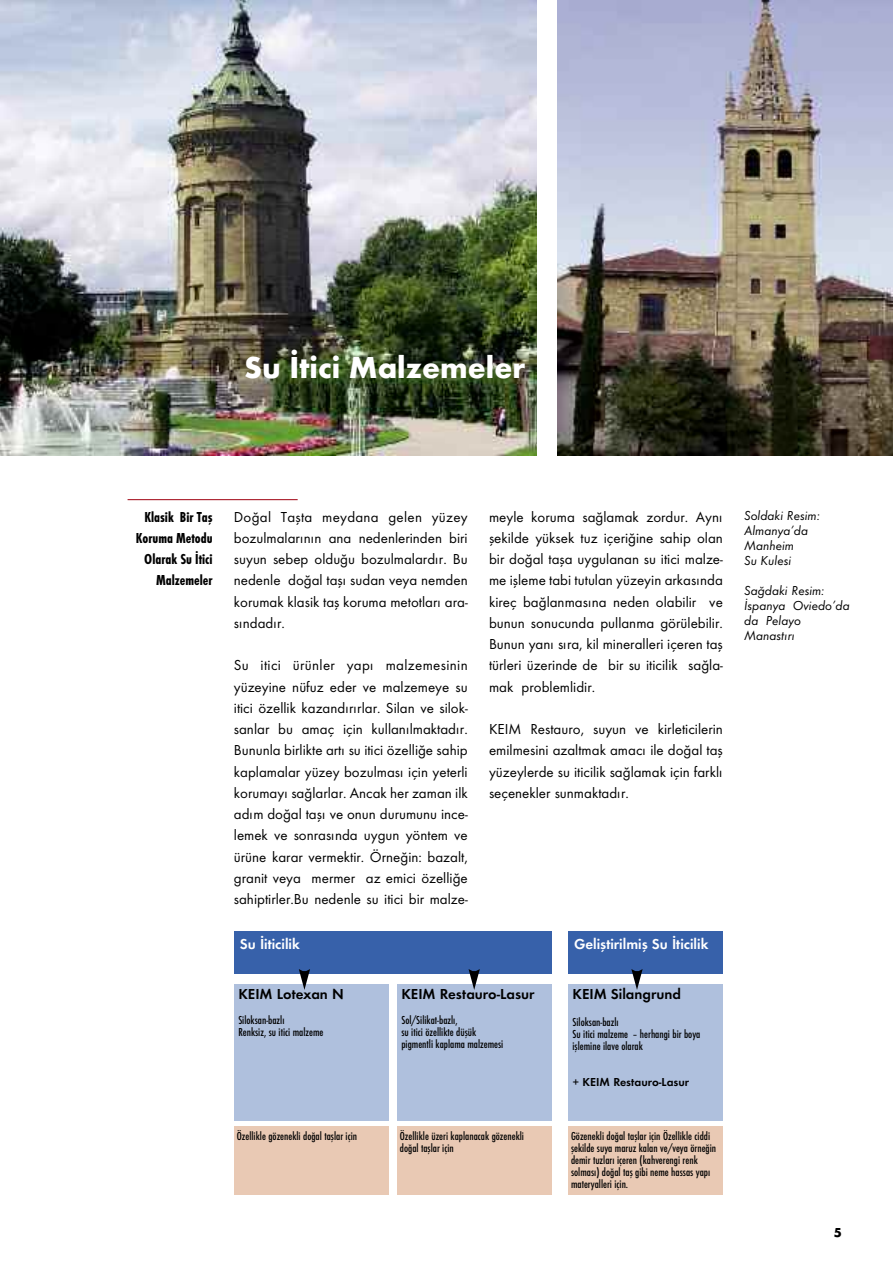
<style>
.page{position:relative;width:893px;height:1263px;background:#fff}
.page>*{position:absolute;margin:0;border:0;box-sizing:border-box;transform-origin:0 0}
.t1{font:700 31.5px "Futura TTU";color:#fff}
.t2{font:15px/21.3px "Futura TTU Boo";color:#000;text-align:justify}
.t3{font:15px/21.3px "Futura TTU Bol Con";color:#000;text-align:right}
.t4{font:600 15px "Futura T";color:#000}
.t5{font:15px "Futura TTU Dem";color:#fff}
.t6{font:13.5px/15px "Futura TTU Boo Obl";color:#000}
.t7{font:700 13.5px "Futura T";color:#000}
.t8{font:12px/12px "Futura TTU Med Con";color:#000}
.t9{font:600 12px "Futura T";color:#000}
</style>
<div class="page">
<img style="left:558px;top:0;width:335px;height:455px">
<img style="left:0;top:0;width:536px;height:455px">
<hr style="left:128px;top:499px;width:170px;height:1px;background:#9f0010">
<div style="left:234px;top:931px;width:318px;height:43px;background:#3761aa"></div>
<div style="left:234px;top:984px;width:155px;height:136px;background:#afc0dd"></div>
<div style="left:397px;top:984px;width:155px;height:136px;background:#afc0dd"></div>
<div style="left:397px;top:1127px;width:155px;height:68px;background:#e9c9b4"></div>
<div style="left:568px;top:1127px;width:155px;height:68px;background:#e9c9b4"></div>
<div style="left:234px;top:1127px;width:155px;height:68px;background:#e9c9b4"></div>
<div style="left:568px;top:931px;width:155px;height:43px;background:#3761aa"></div>
<div style="left:568px;top:984px;width:155px;height:136px;background:#afc0dd"></div>
<svg style="left:299px;top:969px;width:11px;height:21px"></svg>
<svg style="left:469px;top:969px;width:11px;height:21px"></svg>
<svg style="left:631px;top:969px;width:12px;height:21px"></svg>
<h1 class="t1" style="left:244px;top:349px;width:283px">Su İtici Malzemeler</h1>
<p class="t3" style="left:136px;top:506px;width:78px">Klasik Bir Taş<br>Koruma Metodu<br>Olarak Su İtici<br>Malzemeler</p>
<p class="t2" style="left:234px;top:506px;width:235px">Doğal Taşta meydana gelen yüzey bozulmalarının ana nedenlerinden biri suyun sebep olduğu bozulmalardır. Bu nedenle doğal taşı sudan veya nemden korumak klasik taş koruma metotları ara&shy;sındadır.</p>
<p class="t2" style="left:234px;top:654px;width:235px">Su itici ürünler yapı malzemesinin yüzeyine nüfuz eder ve malzemeye su itici özellik kazandırırlar. Silan ve silok&shy;sanlar bu amaç için kullanılmaktadır.<br>Bununla birlikte artı su itici özelliğe sahip kaplamalar yüzey bozulması için yeterli korumayı sağlarlar. Ancak her zaman ilk adım doğal taşı ve onun durumunu ince&shy;lemek ve sonrasında uygun yöntem ve ürüne karar vermektir. Örneğin: bazalt, granit veya mermer az emici özelliğe sahiptirler.Bu nedenle su itici bir malze-</p>
<p class="t2" style="left:489px;top:506px;width:235px">meyle koruma sağlamak zordur. Aynı şekilde yüksek tuz içeriğine sahip olan bir doğal taşa uygulanan su itici malze&shy;me işleme tabi tutulan yüzeyin arkasında kireç bağlanmasına neden olabilir ve bunun sonucunda pullanma görülebilir.<br>Bunun yanı sıra, kil mineralleri içeren taş türleri üzerinde de bir su iticilik sağla&shy;mak problemlidir.</p>
<p class="t2" style="left:489px;top:718px;width:235px">KEIM Restauro, suyun ve kirleticilerin emilmesini azaltmak amacı ile doğal taş yüzeylerde su iticilik sağlamak için farklı seçenekler sunmaktadır.</p>
<p class="t5" style="left:240px;top:934px;width:61px">Su İiticilik</p>
<p class="t4" style="left:238px;top:985px;width:107px">KEIM Lotexan N</p>
<p class="t8" style="left:238px;top:1014px;width:87px">Siloksan-bazlı<br>Renksiz, su itici malzeme</p>
<p class="t8" style="left:237px;top:1129px;width:122px">Özellikle gözenekli doğal taşlar için</p>
<p class="t4" style="left:401px;top:985px;width:135px">KEIM Restauro-Lasur</p>
<p class="t8" style="left:401px;top:1014px;width:104px">Sol/Silikat-bazlı,<br>su itici özellikte düşük pigmentli kaplama malzemesi</p>
<p class="t5" style="left:574px;top:934px;width:136px">Geliştirilmiş Su İticilik</p>
<p class="t4" style="left:572px;top:985px;width:110px">KEIM Silangrund</p>
<p class="t8" style="left:572px;top:1015px;width:129px">Siloksan-bazlı<br>Su itici malzeme – herhangi bir boya işlemine ilave olarak</p>
<p class="t9" style="left:572px;top:1074px;width:118px">+ KEIM Restauro-Lasur</p>
<p class="t8" style="left:400px;top:1129px;width:126px">Özellikle üzeri kaplanacak gözenekli doğal taşlar için</p>
<p class="t8" style="left:571px;top:1129px;width:147px">Gözenekli doğal taşlar için Özellikle ciddi şekilde suya maruz kalan ve/veya örneğin demir tuzları içeren (kahverengi renk solması) doğal taş gibi neme hassas yapı materyalleri için.</p>
<p class="t6" style="left:744px;top:508px;width:77px">Soldaki Resim:<br>Almanya’da<br>Manheim<br>Su Kulesi</p>
<p class="t6" style="left:744px;top:583px;width:107px">Sağdaki Resim:<br>İspanya Oviedo’da da Pelayo<br>Manastırı</p>
<p class="t7" style="left:834px;top:1225px;width:10px">5</p>
</div>
